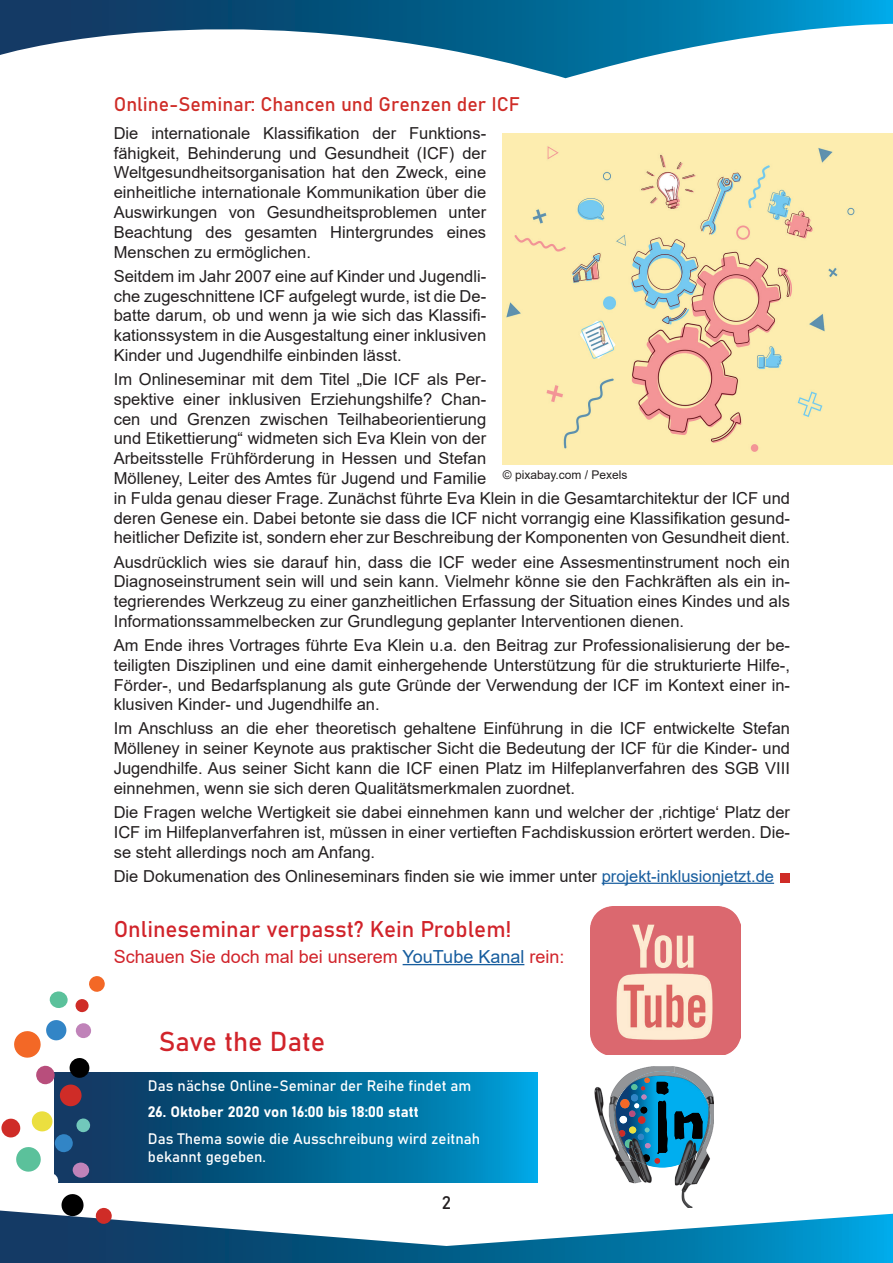
<style>
.page{position:relative;width:893px;height:1263px;background:#fff}
.page>*{position:absolute;margin:0;border:0;box-sizing:border-box;transform-origin:0 0}
.t1{font:27px "Bahnschrift";color:#d1232a}
.t2{font:22.5px "Bahnschrift";color:#d1232a}
.t3{font:19.5px "Bahnschrift";color:#cf2c27}
.t4{font:18px "Arial";color:#d1232a}
.t5{font:18px "Bahnschrift";color:#231f20}
.t6{font:16.5px/19.8px "Arial";color:#231f20;text-align:justify}
.t7{font:15px/26.5px "Bahnschrift";color:#fff}
.t8{font:12px "Arial";color:#231f20}
.s1{color:#175d9e}
</style>
<div class="page">
<svg style="left:0;top:0;width:893px;height:78px"></svg>
<svg style="left:0;top:1210px;width:893px;height:53px"></svg>
<hr style="left:602px;top:883px;width:172px;height:1px;background:#175d9e">
<hr style="left:403px;top:964px;width:121px;height:1px;background:#175d9e">
<div style="left:781px;top:873px;width:9px;height:10px;background:#cf2c27"></div>
<img style="left:594px;top:1066px;width:120px;height:142px">
<img style="left:614px;top:1071px;width:96px;height:96px">
<img style="left:674px;top:1111px;width:29px;height:28px">
<svg style="left:619px;top:1077px;width:49px;height:87px;background:#2a6987"></svg>
<svg style="left:54px;top:1072px;width:483px;height:110px;background:#036795"></svg>
<svg style="left:61px;top:1194px;width:23px;height:22px"></svg>
<svg style="left:1px;top:1020px;width:89px;height:152px"></svg>
<div style="left:53px;top:1046px;width:15px;height:15px;background:#fff;border-radius:50%"></div>
<div style="left:89px;top:976px;width:16px;height:16px;background:#f36826;border-radius:50%"></div>
<div style="left:95px;top:1207px;width:17px;height:17px;background:#cf2c27;border-radius:50%"></div>
<svg style="left:49px;top:991px;width:19px;height:17px"></svg>
<div style="left:75px;top:1023px;width:16px;height:15px;background:#c083b9;border-radius:50%"></div>
<svg style="left:72px;top:1162px;width:18px;height:16px"></svg>
<div style="left:42px;top:1173px;width:17px;height:16px;background:#fff;border-radius:50%"></div>
<div style="left:75px;top:999px;width:14px;height:13px;background:#cf2c27;border-radius:50%"></div>
<img style="left:503px;top:134px;width:390px;height:331px">
<img style="left:590px;top:906px;width:150px;height:148px">
<p class="t3" style="left:114px;top:91px;width:407px">Online-Seminar: Chancen und Grenzen der ICF</p>
<p class="t6" style="left:114px;top:123px;width:374px">Die internationale Klassifikation der Funktions&shy;fähigkeit, Behinderung und Gesundheit (ICF) der Weltgesundheitsorganisation hat den Zweck, eine einheitliche internationale Kommunikation über die Auswirkungen von Gesundheitsproblemen unter Beachtung des gesamten Hintergrundes eines Menschen zu ermöglichen.</p>
<p class="t6" style="left:114px;top:266px;width:374px">Seitdem im Jahr 2007 eine auf Kinder und Jugendli&shy;che zugeschnittene ICF aufgelegt wurde, ist die De&shy;batte darum, ob und wenn ja wie sich das Klassifi&shy;kationssystem in die Ausgestaltung einer inklusiven Kinder und Jugendhilfe einbinden lässt.</p>
<p class="t6" style="left:114px;top:369px;width:678px;text-align:left">Im Onlineseminar mit dem Titel „Die ICF als Per-<br>spektive einer inklusiven Erziehungshilfe? Chan-<br>cen und Grenzen zwischen Teilhabeorientierung<br>und Etikettierung“ widmeten sich Eva Klein von der<br>Arbeitsstelle Frühförderung in Hessen und Stefan<br>Mölleney, Leiter des Amtes für Jugend und Familie<br>in Fulda genau dieser Frage. Zunächst führte Eva Klein in die Gesamtarchitektur der ICF und deren Genese ein. Dabei betonte sie dass die ICF nicht vorrangig eine Klassifikation gesund&shy;heitlicher Defizite ist, sondern eher zur Beschreibung der Komponenten von Gesundheit dient.</p>
<p class="t6" style="left:114px;top:552px;width:678px">Ausdrücklich wies sie darauf hin, dass die ICF weder eine Assesmentinstrument noch ein Diagnoseinstrument sein will und sein kann. Vielmehr könne sie den Fachkräften als ein in&shy;tegrierendes Werkzeug zu einer ganzheitlichen Erfassung der Situation eines Kindes und als Informationssammelbecken zur Grundlegung geplanter Interventionen dienen.</p>
<p class="t6" style="left:114px;top:635px;width:678px">Am Ende ihres Vortrages führte Eva Klein u.a. den Beitrag zur Professionalisierung der be&shy;teiligten Disziplinen und eine damit einhergehende Unterstützung für die strukturierte Hilfe-, Förder-, und Bedarfsplanung als gute Gründe der Verwendung der ICF im Kontext einer in&shy;klusiven Kinder- und Jugendhilfe an.</p>
<p class="t6" style="left:114px;top:719px;width:678px">Im Anschluss an die eher theoretisch gehaltene Einführung in die ICF entwickelte Stefan Mölleney in seiner Keynote aus praktischer Sicht die Bedeutung der ICF für die Kinder- und Jugendhilfe. Aus seiner Sicht kann die ICF einen Platz im Hilfeplanverfahren des SGB VIII einnehmen, wenn sie sich deren Qualitätsmerkmalen zuordnet.</p>
<p class="t6" style="left:114px;top:802px;width:678px">Die Fragen welche Wertigkeit sie dabei einnehmen kann und welcher der ‚richtige‘ Platz der ICF im Hilfeplanverfahren ist, müssen in einer vertieften Fachdiskussion erörtert werden. Die&shy;se steht allerdings noch am Anfang.</p>
<p class="t6" style="left:114px;top:866px;width:662px">Die Dokumenation des Onlineseminars finden sie wie immer unter <span class="s1">projekt-inklusionjetzt.de</span></p>
<h2 class="t2" style="left:114px;top:915px;width:399px">Onlineseminar verpasst? Kein Problem!</h2>
<p class="t4" style="left:114px;top:944px;width:452px">Schauen Sie doch mal bei unserem <span class="s1">YouTube Kanal</span> rein:</p>
<p class="t8" style="left:503px;top:467px;width:126px">© pixabay.com / Pexels</p>
<h1 class="t1" style="left:159px;top:1024px;width:168px">Save the Date</h1>
<p class="t7" style="left:148px;top:1072px;width:325px">Das nächse Online-Seminar der Reihe findet am</p>
<p class="t7" style="left:148px;top:1098px;width:334px">26. Oktober 2020 von 16:00 bis 18:00 statt<br>Das Thema sowie die Ausschreibung wird zeitnah</p>
<p class="t7" style="left:148px;top:1143px;width:120px">bekannt gegeben.</p>
<p class="t5" style="left:442px;top:1191px;width:11px">2</p>
</div>
